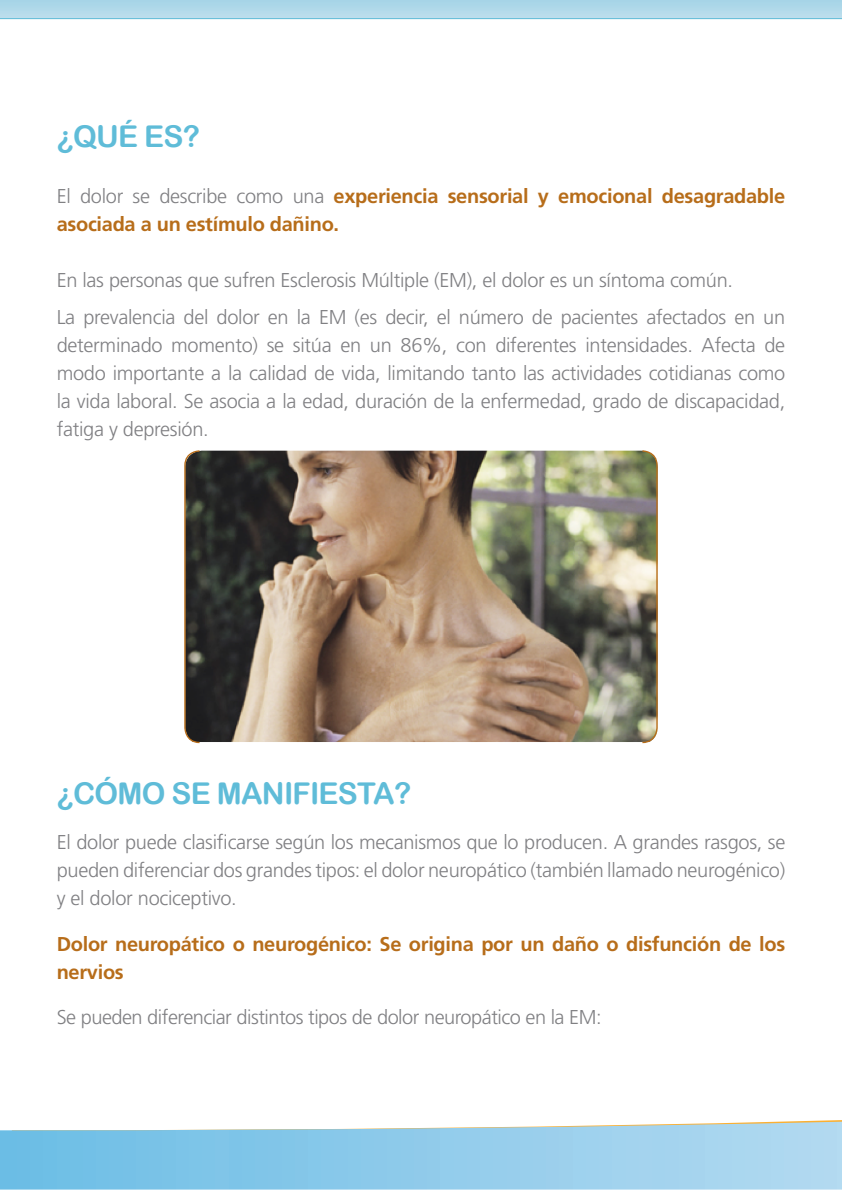
<style>
.page{position:relative;width:842px;height:1191px;background:#fff}
.page>*{position:absolute;margin:0;border:0;box-sizing:border-box;transform-origin:0 0}
.t1{font:30px "Arial Rounded MT Bold";letter-spacing:-.025em;color:#5fbcd8}
.t2{font:300 20px/28px "Frutiger";letter-spacing:-.015em;color:#808083;text-align:justify}
.t3{font:700 20px/28px "Frutiger";letter-spacing:-.015em;color:#b76d1a}
.s1{font-weight:300;color:#808083}
</style>
<div class="page">
<div style="left:0;top:0;width:842px;height:19px;background:#b1d9ea"></div>
<hr style="left:0;top:18px;width:842px;height:1px;background:#5fbcd8">
<svg style="left:0;top:1121px;width:842px;height:68px;background:#9acfeb"></svg>
<img style="left:201px;top:450px;width:440px;height:292px">
<svg style="left:641px;top:450px;width:17px;height:294px;background:#817c61"></svg>
<svg style="left:184px;top:450px;width:17px;height:294px;background:#413b32"></svg>
<p class="t1" style="left:57px;top:118px;width:145px">¿QUÉ ES?</p>
<p class="t3" style="left:57px;top:182px;width:730px"><span class="s1">El dolor se describe como una</span> experiencia sensorial y emocional desagradable asociada a un estímulo dañino.</p>
<p class="t2" style="left:57px;top:266px;width:678px">En las personas que sufren Esclerosis Múltiple (EM), el dolor es un síntoma común.</p>
<p class="t2" style="left:57px;top:303px;width:730px">La prevalencia del dolor en la EM (es decir, el número de pacientes afectados en un determinado momento) se sitúa en un 86%, con diferentes intensidades. Afecta de modo importante a la calidad de vida, limitando tanto las actividades cotidianas como la vida laboral. Se asocia a la edad, duración de la enfermedad, grado de discapacidad, fatiga y depresión.</p>
<p class="t1" style="left:57px;top:776px;width:356px">¿CÓMO SE MANIFIESTA?</p>
<p class="t2" style="left:57px;top:828px;width:730px">El dolor puede clasificarse según los mecanismos que lo producen. A grandes rasgos, se pueden diferenciar dos grandes tipos: el dolor neuropático (también llamado neurogénico) y el dolor nociceptivo.</p>
<p class="t3" style="left:57px;top:929px;width:730px">Dolor neuropático o neurogénico: Se origina por un daño o disfunción de los nervios</p>
<p class="t2" style="left:57px;top:1002px;width:546px">Se pueden diferenciar distintos tipos de dolor neuropático en la EM:</p>
</div>
